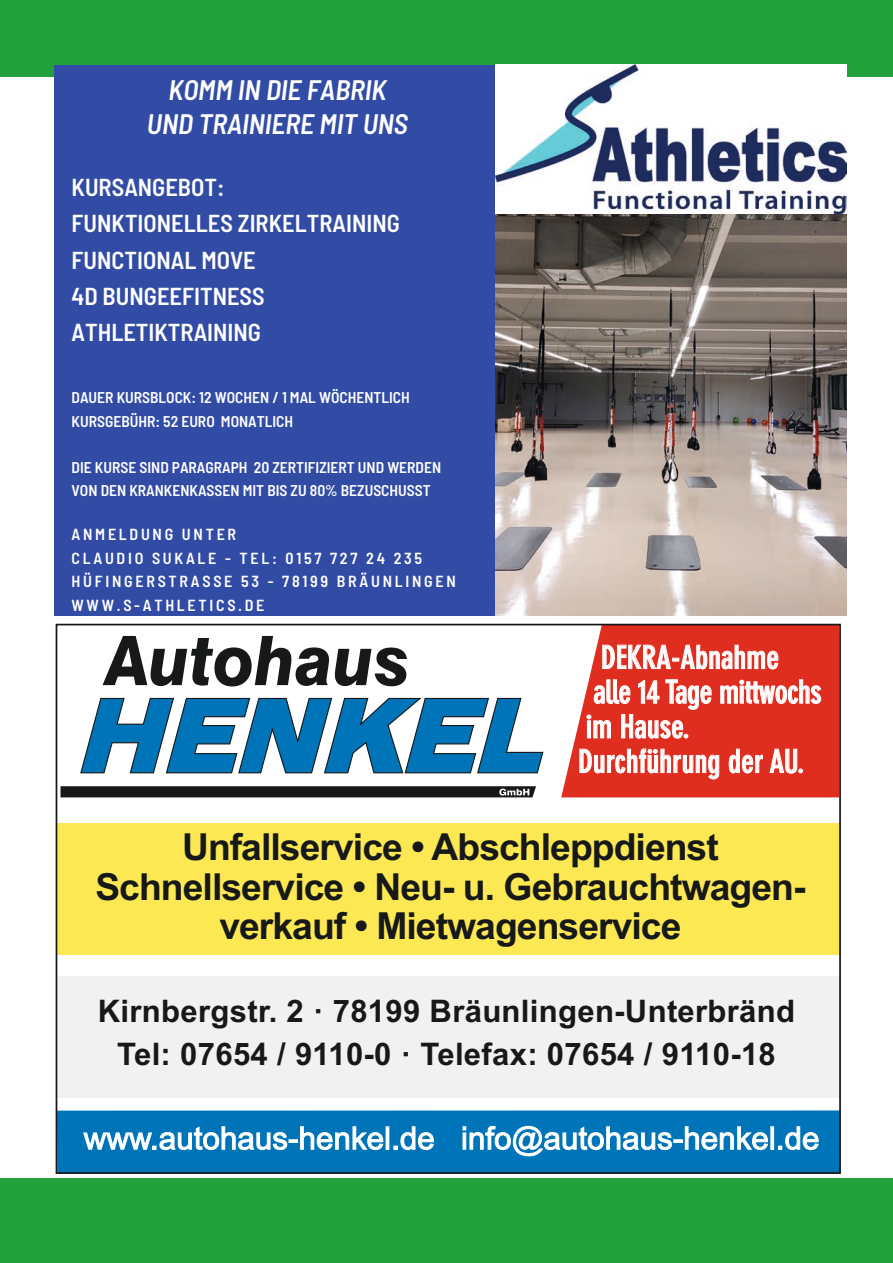
<style>
.page{position:relative;width:893px;height:1263px;background:#fff}
.page>*{position:absolute;margin:0;border:0;box-sizing:border-box;transform-origin:0 0}
.t1{font:700 37.2px/39.5px "Arial";letter-spacing:-.025em;color:#171818;text-align:center}
.t2{font:700 condensed 31.8px "DIN Neuzeit Grotesk";color:#fff}
.t3{font:700 31.05px/43.2px "Arial";letter-spacing:.01em;color:#171818;text-align:center}
.t4{font:italic 600 semi-condensed 28.05px/33.9px "Barlow";color:#fff;text-align:center}
.t5{font:600 semi-condensed 24.45px/36.3px "Barlow";color:#fff}
.t6{font:600 semi-condensed 16.05px/23.7px "Barlow";letter-spacing:.17em;color:#fff}
.t7{font:600 semi-condensed 15.6px/23.2px "Barlow";color:#fff}
</style>
<div class="page">
<div style="left:0;top:0;width:893px;height:77px;background:#23a13b"></div>
<div style="left:0;top:1178px;width:893px;height:85px;background:#23a13b"></div>
<div style="left:56px;top:823px;width:784px;height:131px;background:#fbe853"></div>
<svg style="left:561px;top:627px;width:277px;height:170px;background:#e3483c"></svg>
<div style="left:57px;top:1110px;width:783px;height:63px;background:#0074b8"></div>
<svg style="left:60px;top:786px;width:476px;height:11px;background:#212222"></svg>
<svg style="left:80px;top:697px;width:464px;height:77px"></svg>
<svg style="left:103px;top:636px;width:226px;height:50px"></svg>
<svg style="left:335px;top:647px;width:72px;height:39px"></svg>
<div style="left:56px;top:976px;width:784px;height:122px;background:#f1f1f1"></div>
<svg style="left:83px;top:1126px;width:301px;height:25px"></svg>
<div style="left:386px;top:1126px;width:3px;height:23px;border:1px solid #fff"></div>
<svg style="left:394px;top:1126px;width:40px;height:24px"></svg>
<svg style="left:463px;top:1125px;width:305px;height:31px"></svg>
<div style="left:770px;top:1126px;width:4px;height:23px;border:1px solid #fff"></div>
<svg style="left:778px;top:1126px;width:41px;height:24px"></svg>
<svg style="left:602px;top:645px;width:176px;height:24px;background:#e7665c"></svg>
<svg style="left:720px;top:679px;width:101px;height:26px;background:#e7665c"></svg>
<svg style="left:587px;top:679px;width:125px;height:60px;background:#e45348"></svg>
<svg style="left:579px;top:748px;width:140px;height:31px;background:#e65c51"></svg>
<svg style="left:729px;top:749px;width:34px;height:24px"></svg>
<svg style="left:770px;top:749px;width:33px;height:24px"></svg>
<div style="left:54px;top:65px;width:792px;height:551px;background:#324ca6"></div>
<img style="left:495px;top:214px;width:351px;height:402px">
<img style="left:495px;top:65px;width:351px;height:149px">
<p class="t4" style="left:147px;top:71px;width:262px">KOMM IN DIE FABRIK<br>UND TRAINIERE MIT UNS</p>
<p class="t5" style="left:72px;top:167px;width:330px">KURSANGEBOT:<br>FUNKTIONELLES ZIRKELTRAINING<br>FUNCTIONAL MOVE<br>4D BUNGEEFITNESS<br>ATHLETIKTRAINING</p>
<p class="t7" style="left:72px;top:385px;width:340px">DAUER KURSBLOCK: 12 WOCHEN / 1 MAL WÖCHENTLICH<br>KURSGEBÜHR: 52 EURO MONATLICH</p>
<p class="t7" style="left:72px;top:455px;width:371px">DIE KURSE SIND PARAGRAPH 20 ZERTIFIZIERT UND WERDEN<br>VON DEN KRANKENKASSEN MIT BIS ZU 80% BEZUSCHUSST</p>
<p class="t6" style="left:72px;top:521px;width:386px">ANMELDUNG UNTER<br>CLAUDIO SUKALE - TEL: 0157 727 24 235<br>HÜFINGERSTRASSE 53 - 78199 BRÄUNLINGEN<br>WWW.S-ATHLETICS.DE</p>
<p class="t2" style="left:601px;top:639px;width:180px">DEKRA-Abnahme</p>
<p class="t2" style="left:593px;top:673px;width:230px">alle 14 Tage mittwochs</p>
<p class="t2" style="left:586px;top:708px;width:106px">im Hause.</p>
<p class="t2" style="left:578px;top:743px;width:228px">Durchführung der AU.</p>
<p class="t1" style="left:95px;top:828px;width:712px">Unfallservice • Abschleppdienst<br>Schnellservice • Neu- u. Gebrauchtwagen&shy;verkauf • Mietwagenservice</p>
<p class="t3" style="left:98px;top:990px;width:699px">Kirnbergstr. 2 · 78199 Bräunlingen-Unterbränd<br>Tel: 07654 / 9110-0 · Telefax: 07654 / 9110-18</p>
</div>
